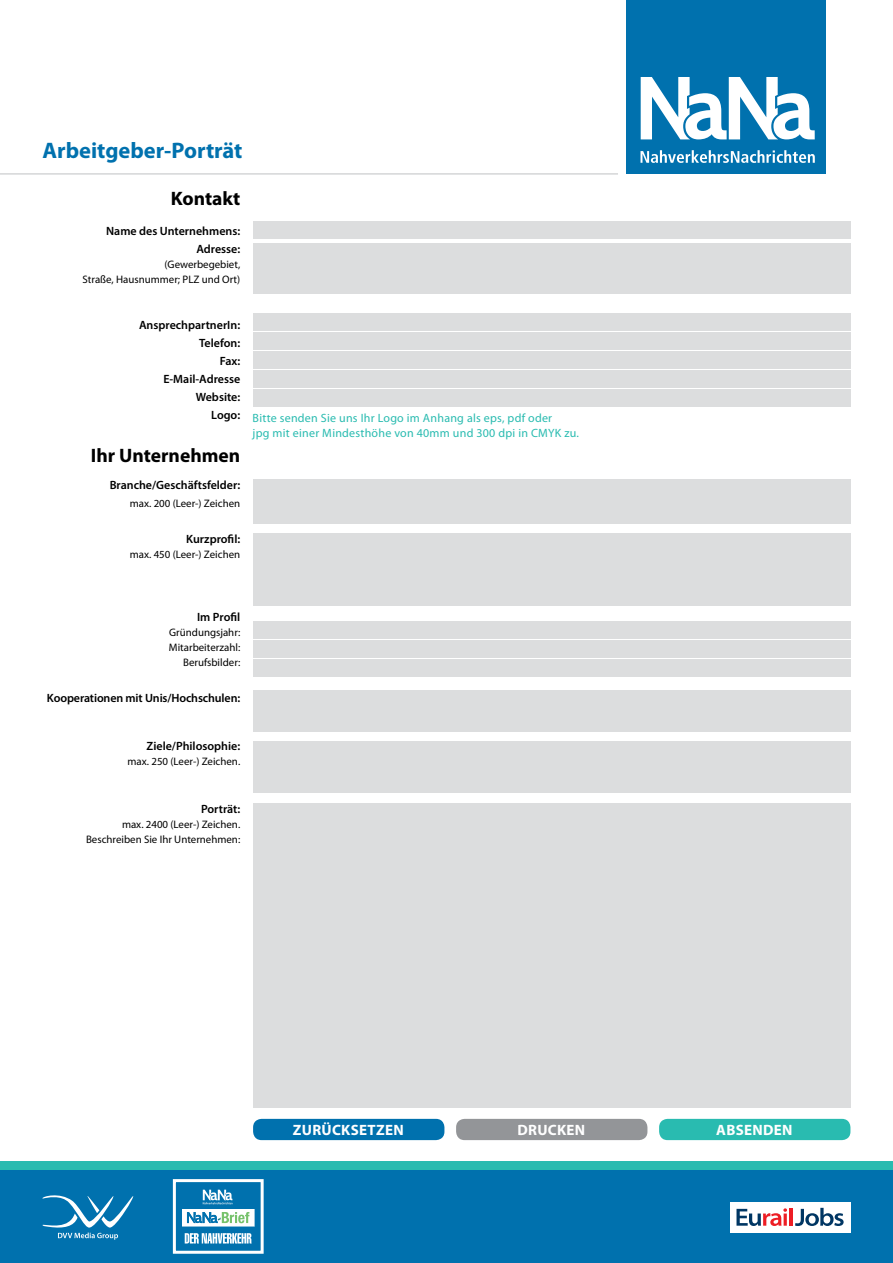
<style>
.page{position:relative;width:893px;height:1263px;background:#fff}
.page>*{position:absolute;margin:0;border:0;box-sizing:border-box;transform-origin:0 0}
.t1{font:700 22.5px "Myriad Pro";color:#0071ae}
.t2{font:700 19.5px "Myriad Pro";color:#000}
.t3{font:700 15px "Myriad Pro";letter-spacing:.02em;color:#fff}
.t4{font:600 12px/18px "Myriad Pro";color:#000;text-align:right}
.t5{font:12px/14.4px "Myriad Pro";letter-spacing:.02em;color:#29bbb0}
.t6{font:10.8px/15px "Myriad Pro";color:#000;text-align:right}
</style>
<div class="page">
<div style="left:253px;top:222px;width:598px;height:17px;background:#dcddde"></div>
<div style="left:253px;top:244px;width:598px;height:50px;background:#dcddde"></div>
<div style="left:253px;top:313px;width:598px;height:17px;background:#dcddde"></div>
<div style="left:253px;top:332px;width:598px;height:17px;background:#dcddde"></div>
<div style="left:253px;top:351px;width:598px;height:17px;background:#dcddde"></div>
<div style="left:253px;top:370px;width:598px;height:17px;background:#dcddde"></div>
<div style="left:253px;top:389px;width:598px;height:17px;background:#dcddde"></div>
<div style="left:253px;top:479px;width:598px;height:45px;background:#dcddde"></div>
<div style="left:253px;top:533px;width:598px;height:72px;background:#dcddde"></div>
<div style="left:253px;top:621px;width:598px;height:17px;background:#dcddde"></div>
<div style="left:253px;top:640px;width:598px;height:17px;background:#dcddde"></div>
<div style="left:253px;top:659px;width:598px;height:17px;background:#dcddde"></div>
<div style="left:253px;top:690px;width:598px;height:42px;background:#dcddde"></div>
<div style="left:253px;top:742px;width:598px;height:51px;background:#dcddde"></div>
<div style="left:253px;top:803px;width:598px;height:305px;background:#dcddde"></div>
<div style="left:253px;top:1119px;width:191px;height:21px;background:#0071ae;border-radius:9px"></div>
<div style="left:456px;top:1119px;width:191px;height:21px;background:#939598;border-radius:9px"></div>
<hr style="left:0;top:173px;width:618px;height:1px;background:#c7c8ca">
<div style="left:626px;top:0;width:200px;height:173px;background:#0071ae"></div>
<svg style="left:641px;top:77px;width:174px;height:62px"></svg>
<svg style="left:640px;top:150px;width:175px;height:13px"></svg>
<div style="left:0;top:1165px;width:893px;height:98px;background:#0071ae"></div>
<div style="left:0;top:1161px;width:893px;height:8px;background:#29bbb0"></div>
<svg style="left:43px;top:1195px;width:90px;height:45px"></svg>
<div style="left:730px;top:1202px;width:120px;height:30px;background:#fff"></div>
<svg style="left:795px;top:1208px;width:49px;height:18px"></svg>
<hr style="left:789px;top:1208px;width:3px;height:18px;background:#ed1d24">
<svg style="left:736px;top:1208px;width:51px;height:18px"></svg>
<svg style="left:172px;top:1179px;width:92px;height:75px"></svg>
<div style="left:659px;top:1119px;width:191px;height:21px;background:#29bbb0;border-radius:9px"></div>
<h1 class="t1" style="left:43px;top:138px;width:202px">Arbeitgeber-Porträt</h1>
<h2 class="t2" style="left:171px;top:188px;width:71px">Kontakt</h2>
<p class="t4" style="left:106px;top:222px;width:136px">Name des Unternehmens:<br>Adresse:</p>
<p class="t6" style="left:83px;top:258px;width:159px">(Gewerbegebiet,<br>Straße, Hausnummer; PLZ und Ort)</p>
<p class="t4" style="left:139px;top:316px;width:103px">AnsprechpartnerIn:<br>Telefon:<br>Fax:<br>E-Mail-Adresse<br>Website:<br>Logo:</p>
<h2 class="t2" style="left:91px;top:445px;width:151px">Ihr Unternehmen</h2>
<p class="t4" style="left:110px;top:475px;width:132px">Branche/Geschäftsfelder:</p>
<p class="t6" style="left:130px;top:496px;width:112px">max. 200 (Leer-) Zeichen</p>
<p class="t4" style="left:186px;top:529px;width:55px">Kurzprofil:</p>
<p class="t6" style="left:130px;top:547px;width:112px">max. 450 (Leer-) Zeichen</p>
<p class="t5" style="left:253px;top:411px;width:328px">Bitte senden Sie uns Ihr Logo im Anhang als eps, pdf oder<br>jpg mit einer Mindesthöhe von 40mm und 300 dpi in CMYK zu.</p>
<p class="t4" style="left:197px;top:607px;width:45px">Im Profil</p>
<p class="t6" style="left:169px;top:625px;width:73px">Gründungsjahr:<br>Mitarbeiterzahl:<br>Berufsbilder:</p>
<p class="t4" style="left:47px;top:688px;width:195px">Kooperationen mit Unis/Hochschulen:</p>
<p class="t4" style="left:147px;top:736px;width:95px">Ziele/Philosophie:</p>
<p class="t6" style="left:128px;top:754px;width:114px">max. 250 (Leer-) Zeichen.</p>
<p class="t4" style="left:201px;top:799px;width:41px">Porträt:</p>
<p class="t6" style="left:86px;top:817px;width:156px">max. 2400 (Leer-) Zeichen.<br>Beschreiben Sie Ihr Unternehmen:</p>
<h3 class="t3" style="left:293px;top:1122px;width:112px">ZURÜCKSETZEN</h3>
<h3 class="t3" style="left:517px;top:1122px;width:69px">DRUCKEN</h3>
<h3 class="t3" style="left:716px;top:1122px;width:78px">ABSENDEN</h3>
</div>
